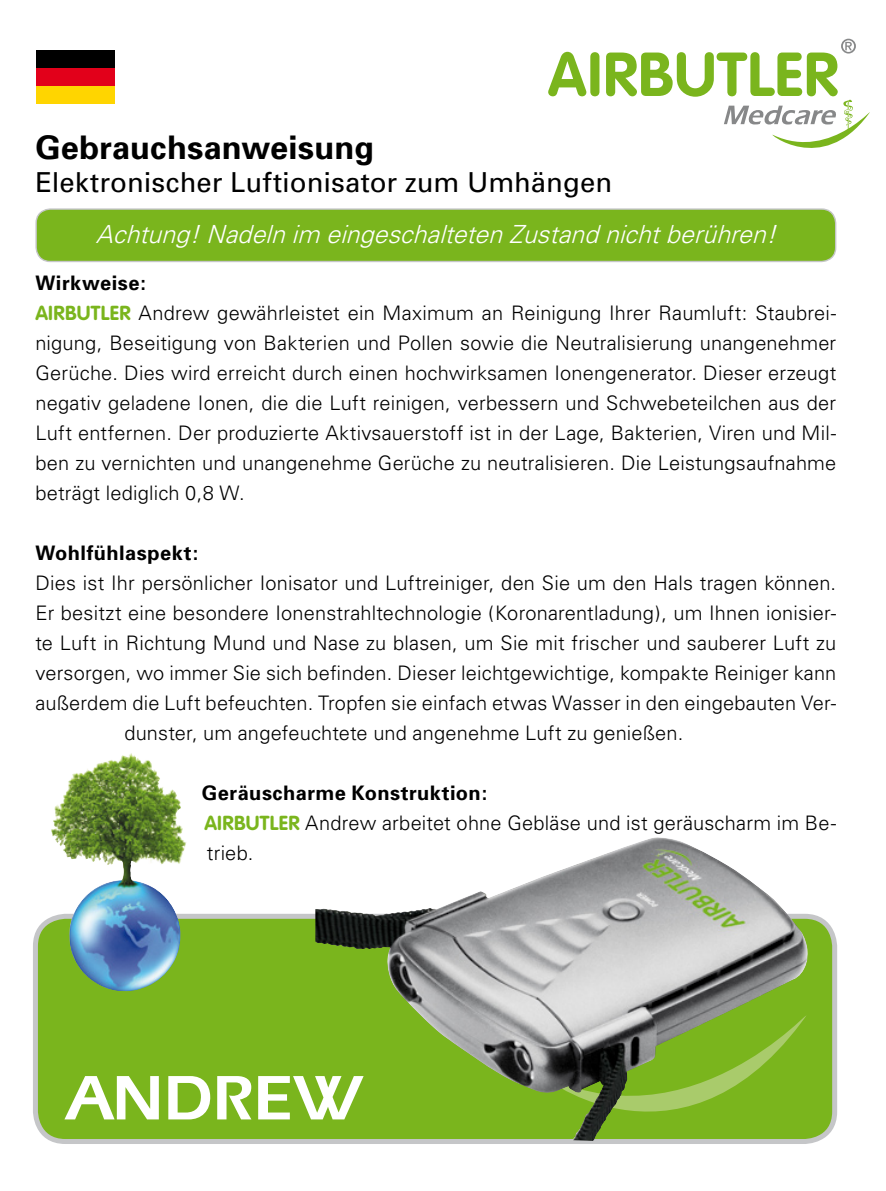
<style>
.page{position:relative;width:886px;height:1191px;background:#fff}
.page>*{position:absolute;margin:0;border:0;box-sizing:border-box;transform-origin:0 0}
.t1{font:700 32.5px "Univers";letter-spacing:.005em;color:#000}
.t2{font:27.5px "Univers";color:#000}
.t3{font:italic 300 25px "Univers";color:#fff}
.t4{font:300 20px/30px "Univers";letter-spacing:.01em;color:#000;text-align:justify}
.t5{font:700 20px "Univers";letter-spacing:.02em;color:#000}
.s1{font-family:"VAG Rounded";font-weight:700;color:#7ab51d}
</style>
<div class="page">
<div style="left:35px;top:916px;width:800px;height:225px;background:#7ab51d;border-radius:30px"></div>
<div style="left:33px;top:913px;width:804px;height:231px;border:5px solid #c5c6c8;border-radius:30px"></div>
<div style="left:36px;top:209px;width:800px;height:52px;background:#7ab51d;border-radius:14px"></div>
<div style="left:35px;top:208px;width:801px;height:54px;border:1px solid #c5c6c8;border-radius:14px"></div>
<svg style="left:548px;top:52px;width:38px;height:44px"></svg>
<div style="left:590px;top:52px;width:9px;height:44px;background:#7ab51d;border-radius:5px"></div>
<svg style="left:606px;top:39px;width:264px;height:109px"></svg>
<div style="left:36px;top:50px;width:79px;height:18px;background:#000"></div>
<div style="left:36px;top:68px;width:79px;height:18px;background:#e2001a"></div>
<div style="left:36px;top:86px;width:79px;height:18px;background:#ffd500"></div>
<img style="left:68px;top:759px;width:119px;height:232px">
<img style="left:315px;top:837px;width:493px;height:304px">
<svg style="left:64px;top:1076px;width:300px;height:43px"></svg>
<p class="t1" style="left:35px;top:128px;width:340px">Gebrauchsanweisung</p>
<p class="t2" style="left:35px;top:167px;width:578px">Elektronischer Luftionisator zum Umhängen</p>
<p class="t3" style="left:96px;top:219px;width:689px">Achtung!Nadelnim eingeschaltetenZustandnichtberühren!</p>
<p class="t5" style="left:35px;top:271px;width:112px">Wirkweise:</p>
<p class="t4" style="left:35px;top:298px;width:802px"><span class="s1">AIRBUTLER</span> Andrew gewährleistet ein Maximum an Reinigung Ihrer Raumluft: Staubrei&shy;nigung, Beseitigung von Bakterien und Pollen sowie die Neutralisierung unangenehmer Gerüche. Dies wird erreicht durch einen hochwirksamen Ionengenerator. Dieser erzeugt negativ geladene Ionen, die die Luft reinigen, verbessern und Schwebeteilchen aus der Luft entfernen. Der produzierte Aktivsauerstoff ist in der Lage, Bakterien, Viren und Mil&shy;ben zu vernichten und unangenehme Gerüche zu neutralisieren. Die Leistungsaufnahme beträgt lediglich 0,8 W.</p>
<p class="t5" style="left:35px;top:541px;width:164px">Wohlfühlaspekt:</p>
<p class="t4" style="left:35px;top:568px;width:802px">Dies ist Ihr persönlicher Ionisator und Luftreiniger, den Sie um den Hals tragen können.</p>
<p class="t4" style="left:35px;top:598px;width:802px">Er besitzt eine besondere Ionenstrahltechnologie (Koronarentladung), um Ihnen ionisier-</p>
<p class="t4" style="left:35px;top:628px;width:802px">te Luft in Richtung Mund und Nase zu blasen, um Sie mit frischer und sauberer Luft zu</p>
<p class="t4" style="left:35px;top:658px;width:802px">versorgen, wo immer Sie sich befinden. Dieser leichtgewichtige, kompakte Reiniger kann</p>
<p class="t4" style="left:35px;top:688px;width:802px">außerdem die Luft befeuchten. Tropfen sie einfach etwas Wasser in den eingebauten Ver-</p>
<p class="t4" style="left:124px;top:718px;width:560px">dunster, um angefeuchtete und angenehme Luft zu genießen.</p>
<p class="t5" style="left:202px;top:781px;width:287px">Geräuscharme Konstruktion:</p>
<p class="t4" style="left:204px;top:808px;width:633px"><span class="s1">AIRBUTLER</span> Andrew arbeitet ohne Gebläse und ist geräuscharm im Be&shy;trieb.</p>
</div>
